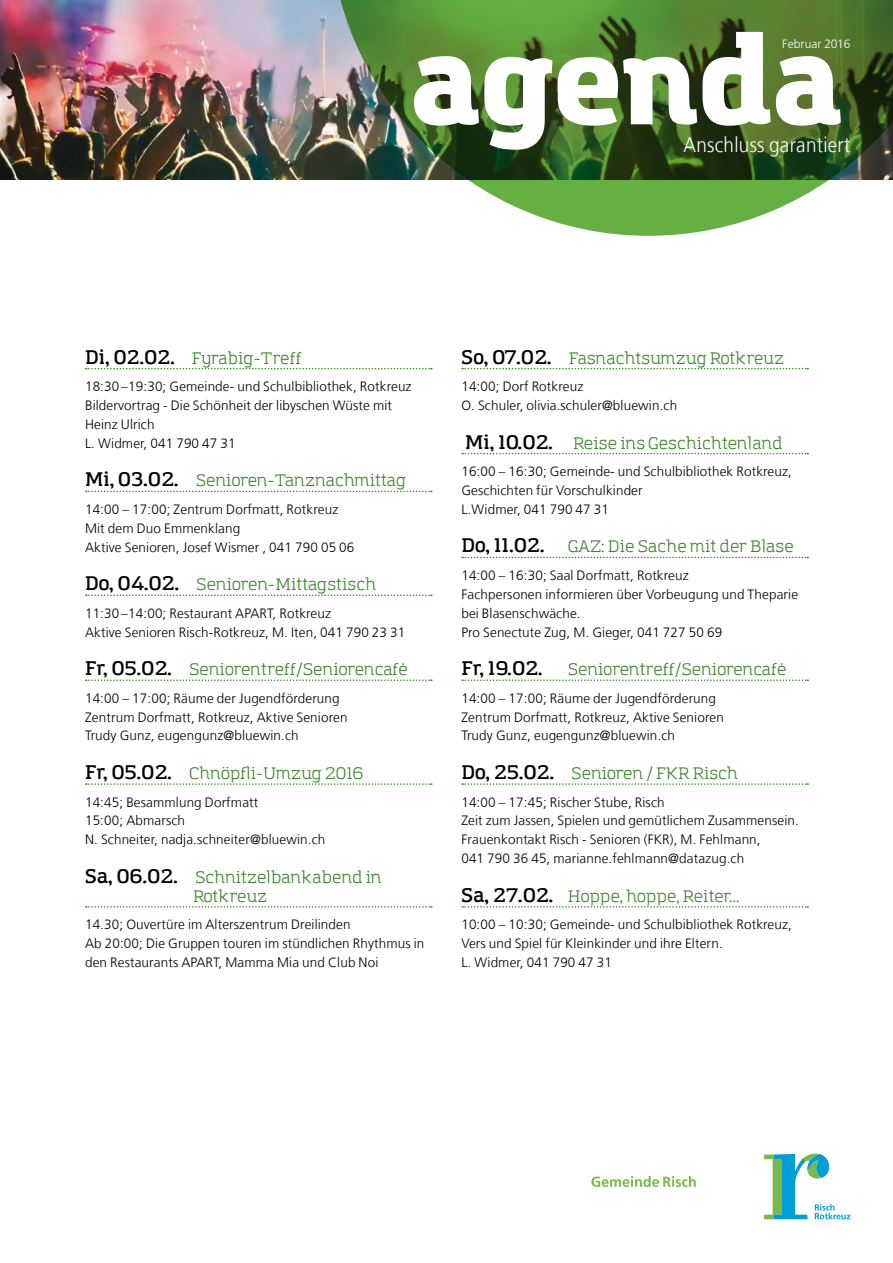
<style>
.page{position:relative;width:893px;height:1263px;background:#fff}
.page>*{position:absolute;margin:0;border:0;box-sizing:border-box;transform-origin:0 0}
.t1{font:900 120px "Amazing Grotesk";color:#fff}
.t2{font:300 21px "Frutiger LT Com";letter-spacing:.015em;color:#fff;scale:.9 1}
.t3{font:600 19.5px "Amazing Grotesk";color:#000}
.t4{font:16.5px/18.9px "Amazing Grotesk";letter-spacing:.01em;color:#3d842e;text-align:center}
.t5{font:300 13.5px/18.9px "Frutiger LT Com";letter-spacing:.01em;color:#000}
.t6{font:300 12px "Frutiger";letter-spacing:.01em;color:#fff}
.s1{font-weight:600;font-size:19.5px;color:#000}
</style>
<div class="page">
<img style="left:0;top:0;width:330px;height:179px">
<svg style="left:330px;top:0;width:563px;height:236px;background:#62844c"></svg>
<svg style="left:86px;top:368px;width:346px;height:1px"></svg>
<svg style="left:86px;top:491px;width:346px;height:1px"></svg>
<svg style="left:86px;top:594px;width:346px;height:2px"></svg>
<svg style="left:86px;top:679px;width:346px;height:2px"></svg>
<svg style="left:86px;top:783px;width:346px;height:2px"></svg>
<svg style="left:86px;top:906px;width:346px;height:2px"></svg>
<svg style="left:764px;top:1153px;width:86px;height:66px"></svg>
<svg style="left:591px;top:1176px;width:105px;height:11px"></svg>
<svg style="left:462px;top:368px;width:346px;height:1px"></svg>
<svg style="left:462px;top:453px;width:346px;height:1px"></svg>
<svg style="left:462px;top:557px;width:346px;height:1px"></svg>
<svg style="left:462px;top:679px;width:346px;height:2px"></svg>
<svg style="left:462px;top:783px;width:346px;height:2px"></svg>
<svg style="left:462px;top:906px;width:346px;height:2px"></svg>
<h1 class="t1" style="left:411px;top:5px;width:434px">agenda</h1>
<p class="t6" style="left:782px;top:37px;width:70px">Februar 2016</p>
<h2 class="t2" style="left:684px;top:133px;width:187px">Anschluss garantiert</h2>
<p class="t4" style="left:85px;top:349px;width:218px"><span class="s1">Di, 02.02.</span> Fyrabig-Treff</p>
<p class="t5" style="left:85px;top:377px;width:328px">18:30 –19:30; Gemeinde- und Schulbibliothek, Rotkreuz Bildervortrag - Die Schönheit der libyschen Wüste mit Heinz Ulrich<br>L. Widmer, 041 790 47 31</p>
<p class="t4" style="left:85px;top:471px;width:322px"><span class="s1">Mi, 03.02.</span> Senioren-Tanznachmittag</p>
<p class="t5" style="left:85px;top:500px;width:271px">14:00 – 17:00; Zentrum Dorfmatt, Rotkreuz<br>Mit dem Duo Emmenklang<br>Aktive Senioren, Josef Wismer , 041 790 05 06</p>
<p class="t4" style="left:85px;top:575px;width:292px"><span class="s1">Do, 04.02.</span> Senioren-Mittagstisch</p>
<p class="t5" style="left:85px;top:604px;width:322px">11:30 –14:00; Restaurant APART, Rotkreuz<br>Aktive Senioren Risch-Rotkreuz, M. Iten, 041 790 23 31</p>
<p class="t4" style="left:85px;top:660px;width:324px"><span class="s1">Fr, 05.02.</span> Seniorentreff/Seniorencafé</p>
<p class="t5" style="left:85px;top:689px;width:264px">14:00 – 17:00; Räume der Jugendförderung<br>Zentrum Dorfmatt, Rotkreuz, Aktive Senioren<br>Trudy Gunz, eugengunz@bluewin.ch</p>
<p class="t4" style="left:85px;top:764px;width:280px"><span class="s1">Fr, 05.02.</span> Chnöpfli-Umzug 2016</p>
<p class="t5" style="left:85px;top:792px;width:242px">14:45; Besammlung Dorfmatt<br>15:00; Abmarsch<br>N. Schneiter, nadja.schneiter@bluewin.ch</p>
<p class="t4" style="left:85px;top:868px;width:298px"><span class="s1">Sa, 06.02.</span> Schnitzelbankabend in<br>Rotkreuz</p>
<p class="t5" style="left:85px;top:915px;width:341px">14.30; Ouvertüre im Alterszentrum Dreilinden<br>Ab 20:00; Die Gruppen touren im stündlichen Rhythmus in den Restaurants APART, Mamma Mia und Club Noi</p>
<p class="t4" style="left:461px;top:349px;width:324px"><span class="s1">So, 07.02.</span> Fasnachtsumzug Rotkreuz</p>
<p class="t5" style="left:461px;top:377px;width:217px">14:00; Dorf Rotkreuz<br>O. Schuler, olivia.schuler@bluewin.ch</p>
<p class="t4" style="left:465px;top:434px;width:319px"><span class="s1">Mi, 10.02.</span> Reise ins Geschichtenland</p>
<p class="t5" style="left:461px;top:462px;width:332px">16:00 – 16:30; Gemeinde- und Schulbibliothek Rotkreuz,<br>Geschichten für Vorschulkinder<br>L.Widmer, 041 790 47 31</p>
<p class="t4" style="left:461px;top:538px;width:334px"><span class="s1">Do, 11.02.</span> GAZ: Die Sache mit der Blase</p>
<p class="t5" style="left:461px;top:566px;width:338px">14:00 – 16:30; Saal Dorfmatt, Rotkreuz<br>Fachpersonen informieren über Vorbeugung und Theparie bei Blasenschwäche.<br>Pro Senectute Zug, M. Gieger, 041 727 50 69</p>
<h3 class="t3" style="left:461px;top:656px;width:83px">Fr, 19.02.</h3>
<p class="t4" style="left:568px;top:660px;width:220px">Seniorentreff/Seniorencafé</p>
<p class="t5" style="left:461px;top:689px;width:264px">14:00 – 17:00; Räume der Jugendförderung<br>Zentrum Dorfmatt, Rotkreuz, Aktive Senioren<br>Trudy Gunz, eugengunz@bluewin.ch</p>
<p class="t4" style="left:461px;top:764px;width:278px"><span class="s1">Do, 25.02.</span> Senioren / FKR Risch</p>
<p class="t5" style="left:461px;top:792px;width:339px">14:00 – 17:45; Rischer Stube, Risch<br>Zeit zum Jassen, Spielen und gemütlichem Zusammensein.<br>Frauenkontakt Risch - Senioren (FKR), M. Fehlmann,<br>041 790 36 45, marianne.fehlmann@datazug.ch</p>
<p class="t4" style="left:461px;top:887px;width:280px"><span class="s1">Sa, 27.02.</span> Hoppe, hoppe, Reiter...</p>
<p class="t5" style="left:461px;top:915px;width:332px">10:00 – 10:30; Gemeinde- und Schulbibliothek Rotkreuz,<br>Vers und Spiel für Kleinkinder und ihre Eltern.<br>L. Widmer, 041 790 47 31</p>
</div>
